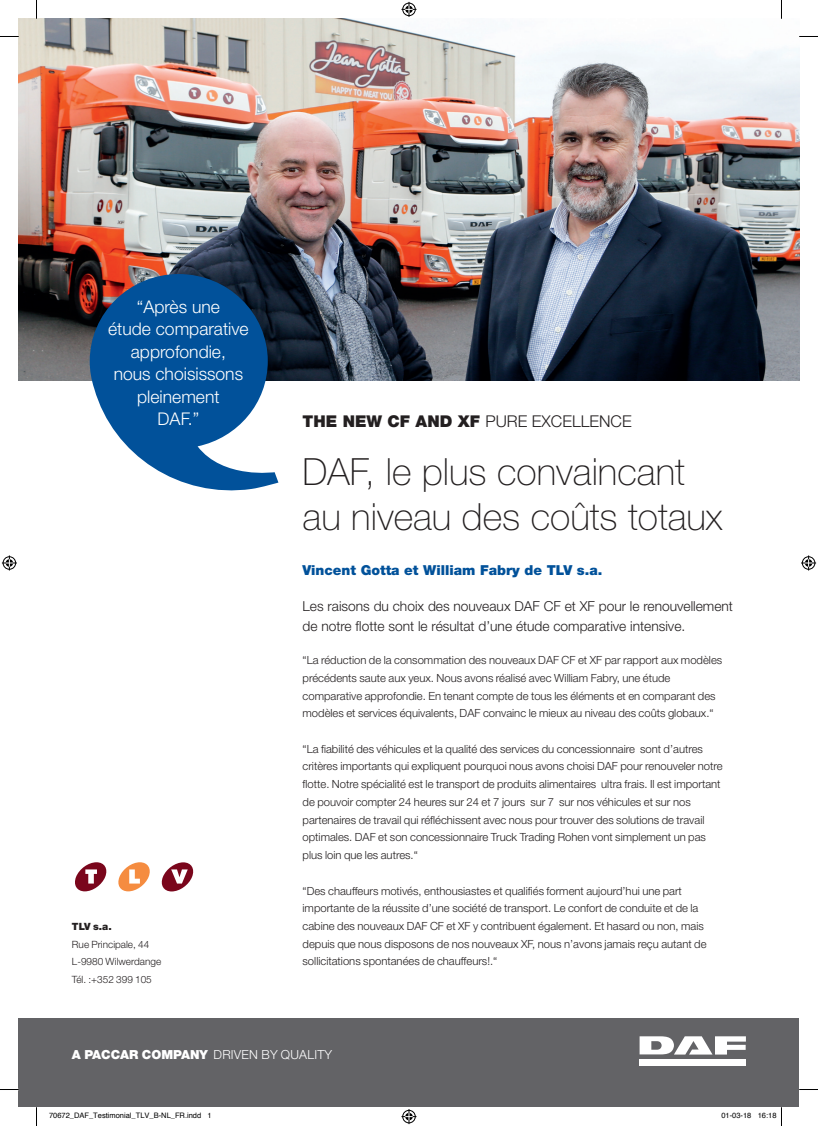
<style>
.page{position:relative;width:818px;height:1126px;background:#fff}
.page>*{position:absolute;margin:0;border:0;box-sizing:border-box;transform-origin:0 0}
.t1{font:100 37.5px/45px "Helvetica Neue LT Pro";color:#231f20}
.t2{font:300 17.5px/22.5px "Helvetica Neue LT Pro";color:#fff;text-align:center}
.t3{font:300 16.25px "Helvetica Neue LT Pro";color:#231f20}
.t4{font:300 13.75px/20px "Helvetica Neue LT Pro";color:#231f20}
.t5{font:900 13.75px "Helvetica Neue LT Pro";color:#01519a}
.t6{font:300 12.5px "Helvetica Neue LT Pro";letter-spacing:.02em;color:#fff}
.t7{font:300 11.25px/17.8px "Helvetica Neue LT Pro";color:#231f20}
.t8{font:300 10px/17.8px "Helvetica Neue LT Pro";color:#231f20}
.t9{font:900 10px "Helvetica Neue LT Pro";color:#231f20}
.t10{font:7.5px "Helvetica";color:#000}
.s1{font-weight:900}
</style>
<div class="page">
<div style="left:19px;top:1018px;width:779px;height:89px;background:#636366"></div>
<div style="left:639px;top:1058px;width:106px;height:7px;background:#fff"></div>
<svg style="left:639px;top:1036px;width:106px;height:18px"></svg>
<img style="left:19px;top:19px;width:779px;height:361px">
<svg style="left:90px;top:274px;width:188px;height:217px;fill:#01519a"></svg>
<svg style="left:75px;top:862px;width:119px;height:30px"></svg>
<svg style="left:0;top:36px;width:19px;height:1px"></svg>
<svg style="left:799px;top:36px;width:18px;height:1px"></svg>
<svg style="left:0;top:1088px;width:19px;height:2px"></svg>
<svg style="left:798px;top:1088px;width:19px;height:2px"></svg>
<svg style="left:36px;top:0;width:1px;height:19px"></svg>
<svg style="left:36px;top:1107px;width:1px;height:18px"></svg>
<svg style="left:401px;top:2px;width:15px;height:15px"></svg>
<svg style="left:401px;top:1109px;width:15px;height:14px"></svg>
<svg style="left:2px;top:555px;width:15px;height:15px"></svg>
<svg style="left:801px;top:555px;width:14px;height:15px"></svg>
<h2 class="t2" style="left:108px;top:295px;width:142px">“Après une<br>étude comparative approfondie,<br>nous choisissons pleinement<br>DAF.”</h2>
<p class="t9" style="left:72px;top:920px;width:41px">TLV s.a.</p>
<p class="t8" style="left:72px;top:934px;width:91px">Rue Principale, 44<br>L-9980 Wilwerdange<br>Tél. :+352 399 105</p>
<h3 class="t3" style="left:302px;top:411px;width:330px"><span class="s1">THE NEW CF AND XF</span> PURE EXCELLENCE</h3>
<h1 class="t1" style="left:302px;top:449px;width:421px">DAF, le plus convaincant au niveau des coûts totaux</h1>
<p class="t5" style="left:302px;top:562px;width:301px">Vincent Gotta et William Fabry de TLV s.a.</p>
<p class="t4" style="left:302px;top:595px;width:431px">Les raisons du choix des nouveaux DAF CF et XF pour le renouvellement de notre flotte sont le résultat d’une étude comparative intensive.</p>
<p class="t7" style="left:302px;top:651px;width:421px">“La réduction de la consommation des nouveaux DAF CF et XF par rapport aux modèles précédents saute aux yeux. Nous avons réalisé avec William Fabry, une étude comparative approfondie. En tenant compte de tous les éléments et en comparant des modèles et services équivalents, DAF convainc le mieux au niveau des coûts globaux.“</p>
<p class="t7" style="left:302px;top:739px;width:421px">“La fiabilité des véhicules et la qualité des services du concessionnaire sont d’autres critères importants qui expliquent pourquoi nous avons choisi DAF pour renouveler notre flotte. Notre spécialité est le transport de produits alimentaires ultra frais. Il est important de pouvoir compter 24 heures sur 24 et 7 jours sur 7 sur nos véhicules et sur nos partenaires de travail qui réfléchissent avec nous pour trouver des solutions de travail optimales. DAF et son concessionnaire Truck Trading Rohen vont simplement un pas plus loin que les autres.“</p>
<p class="t7" style="left:302px;top:881px;width:405px">“Des chauffeurs motivés, enthousiastes et qualifiés forment aujourd’hui une part importante de la réussite d’une société de transport. Le confort de conduite et de la cabine des nouveaux DAF CF et XF y contribuent également. Et hasard ou non, mais depuis que nous disposons de nos nouveaux XF, nous n’avons jamais reçu autant de sollicitations spontanées de chauffeurs!.“</p>
<p class="t6" style="left:72px;top:1046px;width:261px"><span class="s1">A PACCAR COMPANY</span> DRIVEN BY QUALITY</p>
<p class="t10" style="left:49px;top:1109px;width:164px">70672_DAF_Testimonial_TLV_B-NL_FR.indd 1</p>
<p class="t10" style="left:721px;top:1109px;width:57px">01-03-18 16:18</p>
</div>
